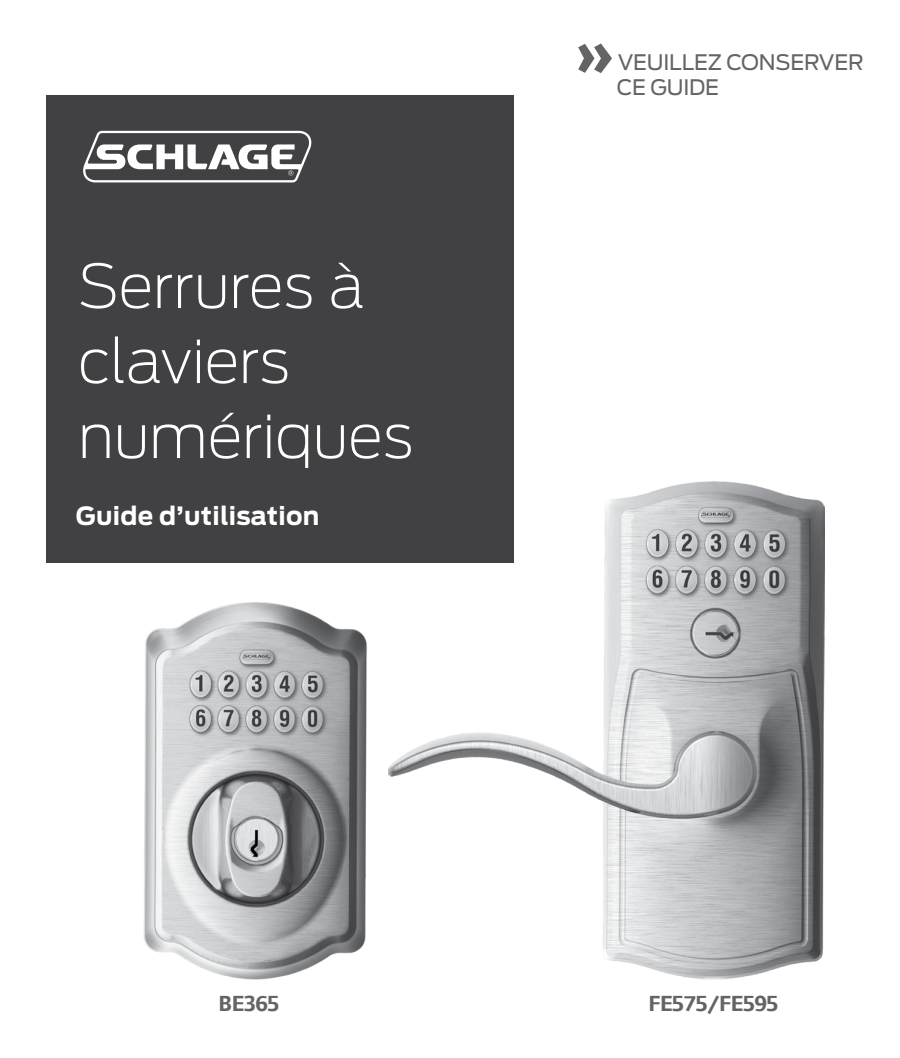
<style>
.page{position:relative;width:900px;height:1058px;background:#fff}
.page>*{position:absolute;margin:0;border:0;box-sizing:border-box;transform-origin:0 0}
.t1{font:700 70.5px "Foundry Form Sans";color:#636466}
.t2{font:200 60px/75px "Antenna";letter-spacing:-.01em;color:#fff}
.t3{font:700 25px "Antenna";letter-spacing:.01em;color:#fff}
.t4{font:700 22.5px "Foundry Form Sans";letter-spacing:-.01em;color:#636466}
.t5{font:21.25px/25px "Antenna";letter-spacing:-.01em;color:#636466}
</style>
<div class="page">
<hr style="left:0;top:0;width:1px;height:1058px;background:#414042">
<img style="left:143px;top:602px;width:224px;height:377px">
<img style="left:388px;top:481px;width:436px;height:498px">
<div style="left:47px;top:95px;width:467px;height:467px;background:#414042"></div>
<svg style="left:83px;top:131px;width:229px;height:51px"></svg>
<p class="t2" style="left:78px;top:247px;width:337px">Serrures à claviers numériques</p>
<p class="t3" style="left:76px;top:499px;width:245px">Guide d’utilisation</p>
<p class="t1" style="left:576px;top:12px;width:38px">»</p>
<p class="t5" style="left:617px;top:49px;width:248px">VEUILLEZ CONSERVER<br>CE GUIDE</p>
<p class="t4" style="left:218px;top:990px;width:62px">BE365</p>
<p class="t4" style="left:648px;top:990px;width:132px">FE575/FE595</p>
</div>
